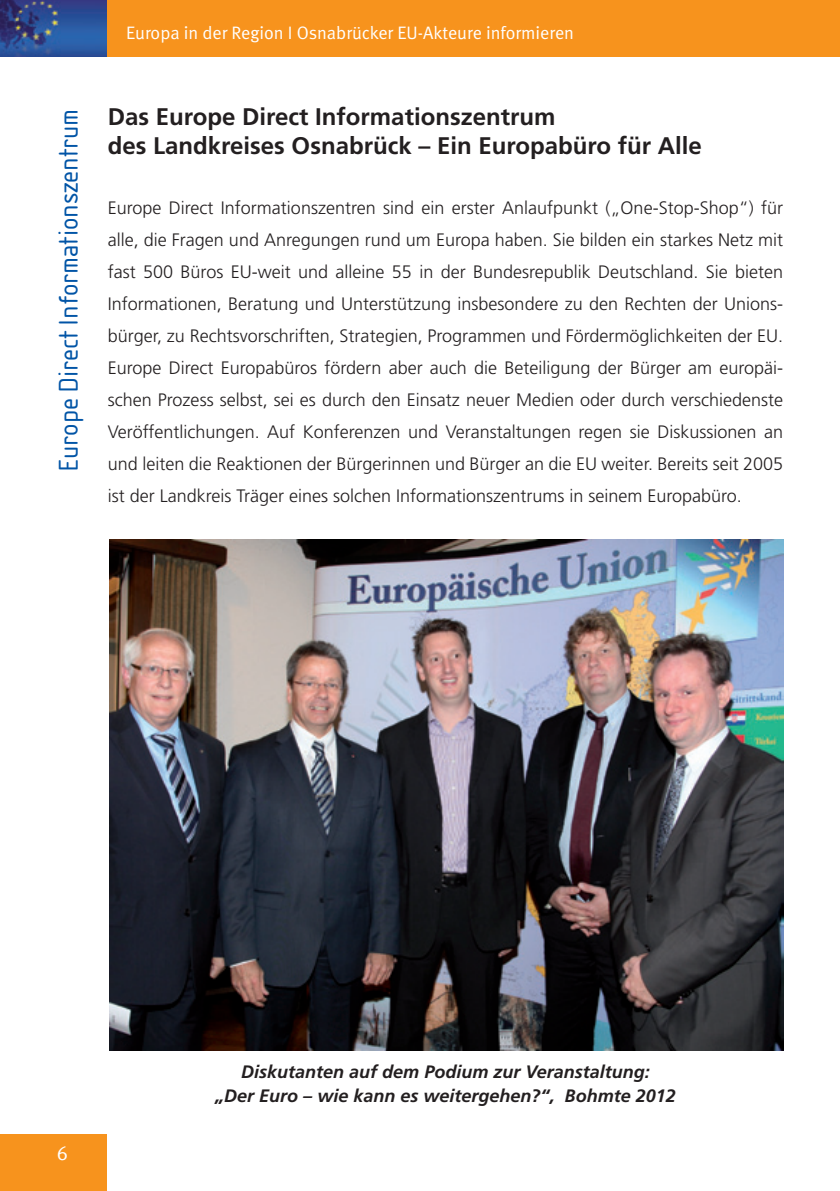
<style>
.page{position:relative;width:840px;height:1191px;background:#fff}
.page>*{position:absolute;margin:0;border:0;box-sizing:border-box;transform-origin:0 0}
.t1{font:28px "Isonorm D";color:#0154a6}
.t2{font:700 24px/28.8px "Frutiger";color:#231f20}
.t3{font:20px "Meta Normal";color:#fff}
.t4{font:300 18px/32px "Frutiger";color:#231f20;text-align:justify}
.t5{font:italic 700 18px/24px "Frutiger";color:#231f20;text-align:center}
.t6{font:18px "Meta Normal";color:#fff}
</style>
<div class="page">
<div style="left:0;top:1134px;width:107px;height:57px;background:#f7931d"></div>
<div style="left:107px;top:0;width:732px;height:57px;background:#f7931d"></div>
<img style="left:0;top:0;width:107px;height:57px">
<img style="left:109px;top:539px;width:673px;height:511px">
<p class="t6" style="left:126px;top:22px;width:449px">Europa in der Region I Osnabrücker EU-Akteure informieren</p>
<h1 class="t1" style="left:53px;top:472px;width:365px;rotate:-90deg">Europe Direct Informationszentrum</h1>
<h2 class="t2" style="left:108px;top:102px;width:595px">Das Europe Direct Informationszentrum<br>des Landkreises Osnabrück – Ein Europabüro für Alle</h2>
<p class="t4" style="left:108px;top:192px;width:676px">Europe Direct Informationszentren sind ein erster Anlaufpunkt („One-Stop-Shop“) für alle, die Fragen und Anregungen rund um Europa haben. Sie bilden ein starkes Netz mit fast 500 Büros EU-weit und alleine 55 in der Bundesrepublik Deutschland. Sie bieten Informationen, Beratung und Unterstützung insbesondere zu den Rechten der Unions&shy;bürger, zu Rechtsvorschriften, Strategien, Programmen und Fördermöglichkeiten der EU.<br>Europe Direct Europabüros fördern aber auch die Beteiligung der Bürger am europäi&shy;schen Prozess selbst, sei es durch den Einsatz neuer Medien oder durch verschiedenste Veröffentlichungen. Auf Konferenzen und Veranstaltungen regen sie Diskussionen an und leiten die Reaktionen der Bürgerinnen und Bürger an die EU weiter. Bereits seit 2005 ist der Landkreis Träger eines solchen Informationszentrums in seinem Europabüro.</p>
<p class="t3" style="left:57px;top:1141px;width:13px">6</p>
<p class="t5" style="left:215px;top:1060px;width:462px">Diskutanten auf dem Podium zur Veranstaltung:<br>„Der Euro – wie kann es weitergehen?“, Bohmte 2012</p>
</div>
